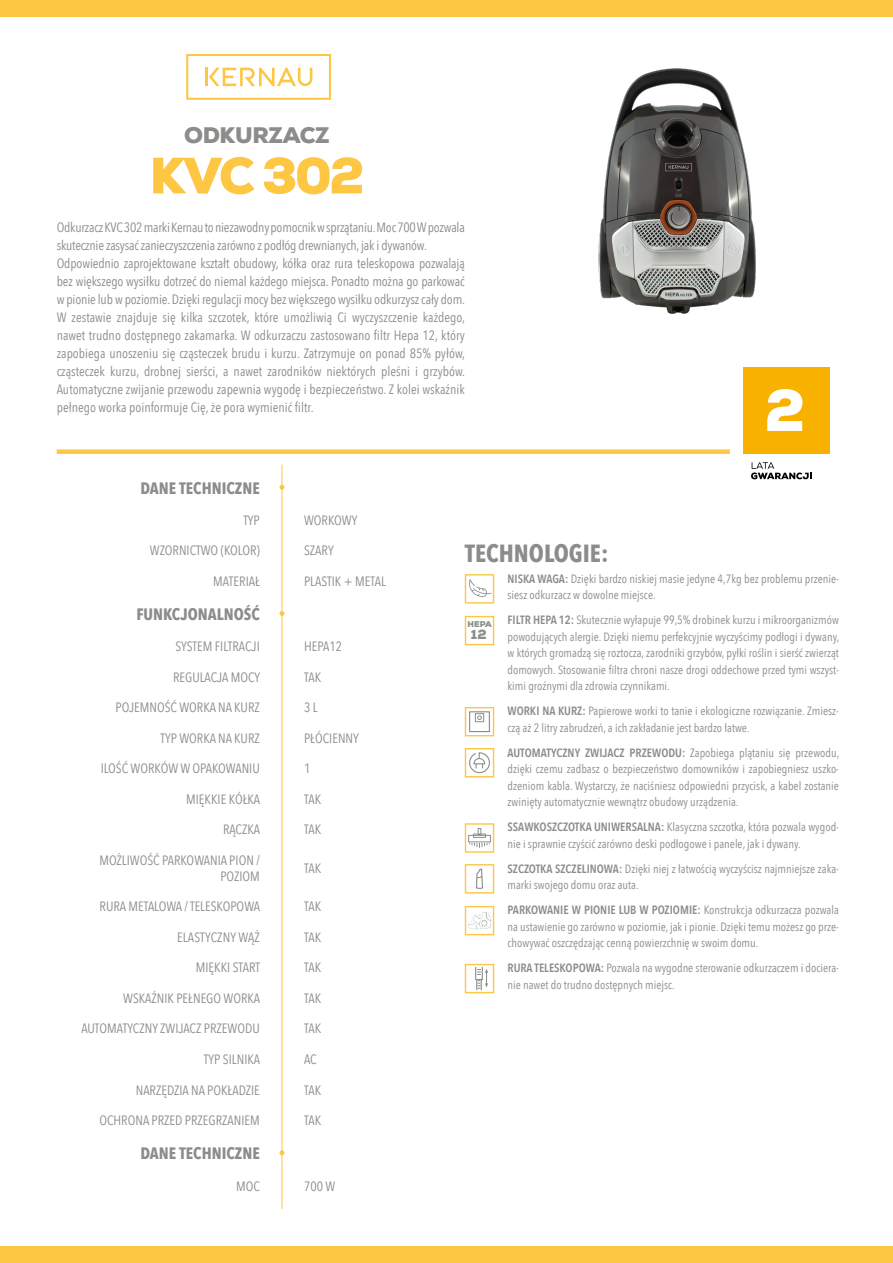
<style>
.page{position:relative;width:893px;height:1263px;background:#fff}
.page>*{position:absolute;margin:0;border:0;box-sizing:border-box;transform-origin:0 0}
.t1{font:900 51px "Nexa";letter-spacing:-.05em;color:#fdc643}
.t2{font:700 24.75px "Avenir Next Condensed";color:#8c8c8b}
.t3{font:900 22.5px "Nexa";letter-spacing:-.015em;color:#8c8c8b}
.t4{font:700 16.5px "Avenir Next Condensed";color:#8c8c8b}
.t5{font:13.5px/18px "Avenir Next Condensed";color:#8c8c8b;text-align:right}
.t6{font:900 13.35px "Nexa";color:#8c8c8b}
.t7{font:12px/16.5px "Avenir Next Condensed";color:#8c8c8b}
.t8{font:900 8.4px "Nexa";color:#8c8c8b}
.s1{font-weight:600}
</style>
<div class="page">
<div style="left:0;top:0;width:893px;height:16px;background:#fdc643"></div>
<svg style="left:279px;top:485px;width:5px;height:5px"></svg>
<svg style="left:279px;top:1150px;width:5px;height:5px"></svg>
<div style="left:57px;top:449px;width:673px;height:5px;background:#fdc643"></div>
<hr style="left:282px;top:465px;width:1px;height:744px;background:#fdc643">
<svg style="left:279px;top:611px;width:5px;height:5px"></svg>
<div style="left:0;top:1247px;width:893px;height:16px;background:#fdc643"></div>
<svg style="left:465px;top:707px;width:29px;height:29px"></svg>
<svg style="left:465px;top:748px;width:29px;height:29px"></svg>
<svg style="left:465px;top:823px;width:29px;height:30px"></svg>
<svg style="left:465px;top:906px;width:29px;height:29px"></svg>
<svg style="left:465px;top:964px;width:29px;height:29px"></svg>
<svg style="left:465px;top:616px;width:29px;height:29px"></svg>
<svg style="left:465px;top:864px;width:29px;height:29px"></svg>
<svg style="left:465px;top:574px;width:29px;height:29px"></svg>
<svg style="left:186px;top:54px;width:145px;height:46px"></svg>
<svg style="left:751px;top:462px;width:61px;height:17px"></svg>
<div style="left:743px;top:367px;width:86px;height:87px;background:#f9b100"></div>
<svg style="left:767px;top:389px;width:35px;height:42px"></svg>
<img style="left:574px;top:16px;width:193px;height:298px">
<h3 class="t3" style="left:184px;top:121px;width:147px">ODKURZACZ</h3>
<h1 class="t1" style="left:150px;top:143px;width:216px">KVC 302</h1>
<p class="t5" style="left:57px;top:217px;width:410px;text-align:left">Odkurzacz KVC 302 marki Kernau to niezawodny pomocnik w sprzątaniu. Moc 700 W pozwala skutecznie zasysać zanieczyszczenia zarówno z podłóg drewnianych, jak i dywanów.<br>Odpowiednio zaprojektowane kształt obudowy, kółka oraz rura teleskopowa pozwalają bez większego wysiłku dotrzeć do niemal każdego miejsca. Ponadto można go parkować w pionie lub w poziomie. Dzięki regulacji mocy bez większego wysiłku odkurzysz cały dom.<br>W zestawie znajduje się kilka szczotek, które umożliwią Ci wyczyszczenie każdego, nawet trudno dostępnego zakamarka. W odkurzaczu zastosowano filtr Hepa 12, który zapobiega unoszeniu się cząsteczek brudu i kurzu. Zatrzymuje on ponad 85% pyłów, cząsteczek kurzu, drobnej sierści, a nawet zarodników niektórych pleśni i grzybów.<br>Automatyczne zwijanie przewodu zapewnia wygodę i bezpieczeństwo. Z kolei wskaźnik pełnego worka poinformuje Cię, że pora wymienić filtr.</p>
<h3 class="t4" style="left:141px;top:478px;width:121px">DANE TECHNICZNE</h3>
<p class="t5" style="left:243px;top:510px;width:18px">TYP</p>
<p class="t5" style="left:304px;top:510px;width:55px">WORKOWY</p>
<p class="t5" style="left:150px;top:541px;width:111px">WZORNICTWO (KOLOR)</p>
<p class="t5" style="left:304px;top:541px;width:31px">SZARY</p>
<p class="t5" style="left:213px;top:571px;width:48px">MATERIAŁ</p>
<p class="t5" style="left:304px;top:571px;width:83px">PLASTIK + METAL</p>
<h3 class="t4" style="left:136px;top:604px;width:125px">FUNKCJONALNOŚĆ</h3>
<p class="t5" style="left:175px;top:637px;width:86px">SYSTEM FILTRACJI</p>
<p class="t5" style="left:304px;top:637px;width:39px">HEPA12</p>
<p class="t5" style="left:173px;top:667px;width:89px">REGULACJA MOCY</p>
<p class="t5" style="left:304px;top:667px;width:19px">TAK</p>
<p class="t5" style="left:116px;top:698px;width:146px">POJEMNOŚĆ WORKA NA KURZ</p>
<p class="t5" style="left:304px;top:698px;width:15px">3 L</p>
<p class="t5" style="left:161px;top:728px;width:101px">TYP WORKA NA KURZ</p>
<p class="t5" style="left:304px;top:728px;width:56px">PŁÓCIENNY</p>
<p class="t5" style="left:101px;top:759px;width:161px">ILOŚĆ WORKÓW W OPAKOWANIU</p>
<p class="t5" style="left:304px;top:759px;width:8px">1</p>
<p class="t5" style="left:186px;top:789px;width:75px">MIĘKKIE KÓŁKA</p>
<p class="t5" style="left:304px;top:789px;width:19px">TAK</p>
<p class="t5" style="left:223px;top:820px;width:39px">RĄCZKA</p>
<p class="t5" style="left:304px;top:820px;width:19px">TAK</p>
<p class="t5" style="left:99px;top:851px;width:162px;line-height:16.2px">MOŻLIWOŚĆ PARKOWANIA PION /<br>POZIOM</p>
<p class="t5" style="left:304px;top:858px;width:19px">TAK</p>
<p class="t5" style="left:100px;top:897px;width:162px">RURA METALOWA / TELESKOPOWA</p>
<p class="t5" style="left:304px;top:897px;width:19px">TAK</p>
<p class="t5" style="left:177px;top:927px;width:84px">ELASTYCZNY WĄŻ</p>
<p class="t5" style="left:304px;top:927px;width:19px">TAK</p>
<p class="t5" style="left:196px;top:958px;width:66px">MIĘKKI START</p>
<p class="t5" style="left:304px;top:958px;width:19px">TAK</p>
<p class="t5" style="left:123px;top:988px;width:138px">WSKAŹNIK PEŁNEGO WORKA</p>
<p class="t5" style="left:304px;top:988px;width:19px">TAK</p>
<p class="t5" style="left:81px;top:1019px;width:180px">AUTOMATYCZNY ZWIJACZ PRZEWODU</p>
<p class="t5" style="left:304px;top:1019px;width:19px">TAK</p>
<p class="t5" style="left:204px;top:1050px;width:58px">TYP SILNIKA</p>
<p class="t5" style="left:304px;top:1050px;width:14px">AC</p>
<p class="t5" style="left:136px;top:1080px;width:126px">NARZĘDZIA NA POKŁADZIE</p>
<p class="t5" style="left:304px;top:1080px;width:19px">TAK</p>
<p class="t5" style="left:99px;top:1111px;width:162px">OCHRONA PRZED PRZEGRZANIEM</p>
<p class="t5" style="left:304px;top:1111px;width:19px">TAK</p>
<h3 class="t4" style="left:141px;top:1143px;width:121px">DANE TECHNICZNE</h3>
<p class="t5" style="left:236px;top:1176px;width:25px">MOC</p>
<p class="t5" style="left:304px;top:1176px;width:33px">700 W</p>
<h2 class="t2" style="left:465px;top:538px;width:145px">TECHNOLOGIE:</h2>
<p class="t7" style="left:507px;top:570px;width:333px"><span class="s1">NISKA WAGA:</span> Dzięki bardzo niskiej masie jedyne 4,7kg bez problemu przenie&shy;siesz odkurzacz w dowolne miejsce.</p>
<p class="t7" style="left:507px;top:611px;width:333px;text-align:justify"><span class="s1">FILTR HEPA 12:</span> Skutecznie wyłapuje 99,5% drobinek kurzu i mikroorganizmów powodujących alergie. Dzięki niemu perfekcyjnie wyczyścimy podłogi i dywany, w których gromadzą się roztocza, zarodniki grzybów, pyłki roślin i sierść zwierząt domowych. Stosowanie filtra chroni nasze drogi oddechowe przed tymi wszyst&shy;kimi groźnymi dla zdrowia czynnikami.</p>
<p class="t7" style="left:507px;top:702px;width:333px"><span class="s1">WORKI NA KURZ:</span> Papierowe worki to tanie i ekologiczne rozwiązanie. Zmiesz&shy;czą aż 2 litry zabrudzeń, a ich zakładanie jest bardzo łatwe.</p>
<p class="t7" style="left:507px;top:744px;width:333px;text-align:justify"><span class="s1">AUTOMATYCZNY ZWIJACZ PRZEWODU:</span> Zapobiega plątaniu się przewodu, dzięki czemu zadbasz o bezpieczeństwo domowników i zapobiegniesz uszko&shy;dzeniom kabla. Wystarczy, że naciśniesz odpowiedni przycisk, a kabel zostanie zwinięty automatycznie wewnątrz obudowy urządzenia.</p>
<p class="t7" style="left:507px;top:818px;width:333px"><span class="s1">SSAWKOSZCZOTKA UNIWERSALNA:</span> Klasyczna szczotka, która pozwala wygod&shy;nie i sprawnie czyścić zarówno deski podłogowe i panele, jak i dywany.</p>
<p class="t7" style="left:507px;top:860px;width:333px"><span class="s1">SZCZOTKA SZCZELINOWA:</span> Dzięki niej z łatwością wyczyścisz najmniejsze zaka&shy;marki swojego domu oraz auta.</p>
<p class="t7" style="left:507px;top:901px;width:333px;text-align:justify"><span class="s1">PARKOWANIE W PIONIE LUB W POZIOMIE:</span> Konstrukcja odkurzacza pozwala na ustawienie go zarówno w poziomie, jak i pionie. Dzięki temu możesz go prze&shy;chowywać oszczędzając cenną powierzchnię w swoim domu.</p>
<p class="t7" style="left:507px;top:959px;width:333px"><span class="s1">RURA TELESKOPOWA:</span> Pozwala na wygodne sterowanie odkurzaczem i dociera&shy;nie nawet do trudno dostępnych miejsc.</p>
<p class="t8" style="left:467px;top:619px;width:26px">HEPA</p>
<p class="t6" style="left:471px;top:626px;width:17px">12</p>
</div>
